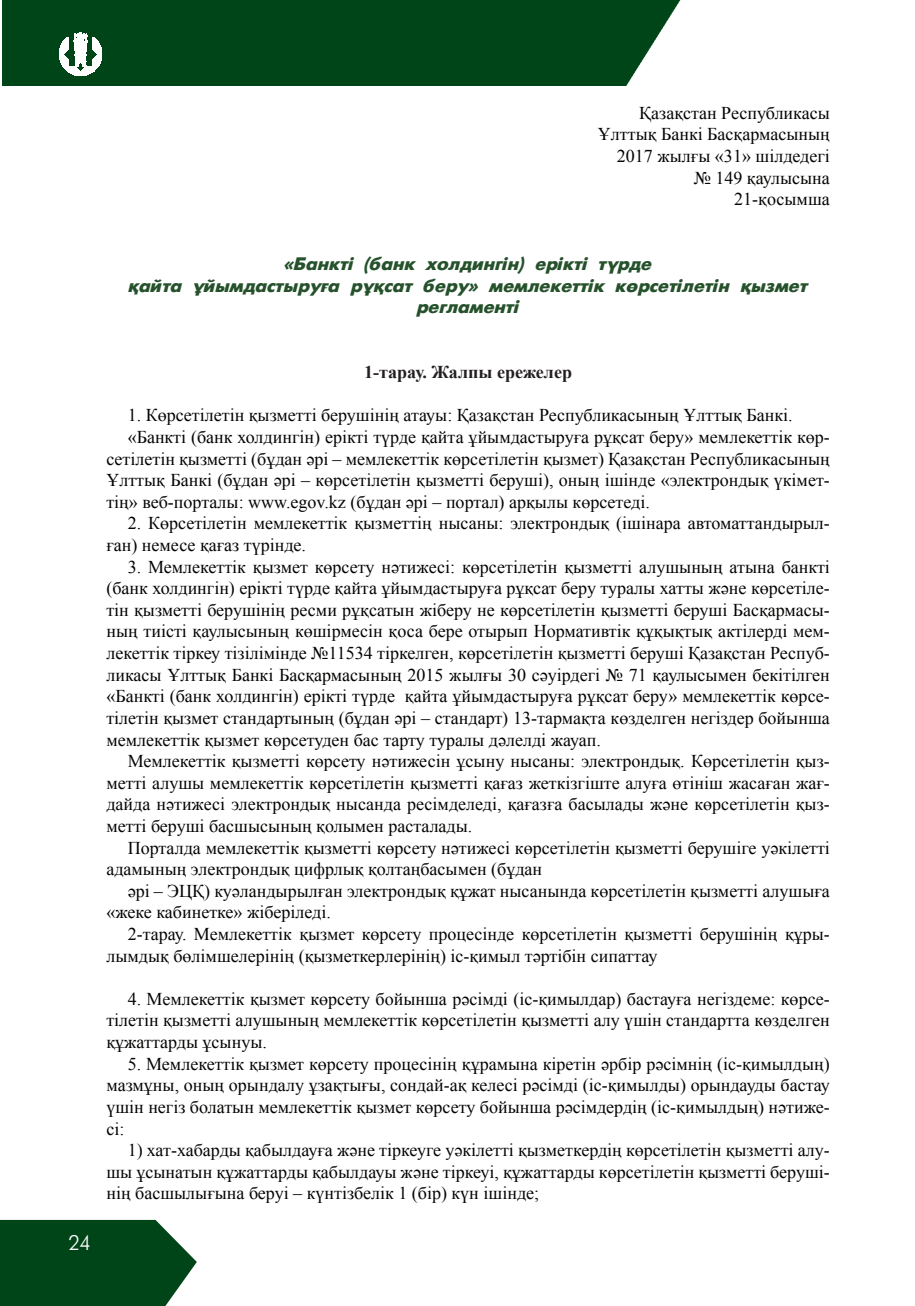
<style>
.page{position:relative;width:915px;height:1306px;background:#fff}
.page>*{position:absolute;margin:0;border:0;box-sizing:border-box;transform-origin:0 0}
.t1{font:21px "KZM Futuris";color:#fff}
.t2{font:18px/21.6px "Times New Roman";color:#040503;text-align:justify}
.t3{font:italic 700 18px/21.6px "KZM Futuris";color:#25512b;text-align:center}
.t4{font:700 18px "Times New Roman";color:#231f20}
</style>
<div class="page">
<div style="left:2px;top:0;width:678px;height:85px;background:#004517"></div>
<svg style="left:0;top:1219px;width:197px;height:86px"></svg>
<svg style="left:59px;top:33px;width:43px;height:43px"></svg>
<p class="t2" style="left:597px;top:101px;width:233px;text-align:right">Қазақстан Республикасы<br>Ұлттық Банкі Басқармасының<br>2017 жылғы «31» шілдедегі № 149 қаулысына<br>21-қосымша</p>
<p class="t3" style="left:128px;top:253px;width:681px">«Банкті (банк холдингін) ерікті түрде<br>қайта ұйымдастыруға рұқсат беру» мемлекеттік көрсетілетін қызмет регламенті</p>
<p class="t1" style="left:68px;top:1232px;width:25px">24</p>
<p class="t4" style="left:364px;top:359px;width:209px">1-тарау. Жалпы ережелер</p>
<p class="t2" style="left:128px;top:404px;width:666px">1. Көрсетілетін қызметті берушінің атауы: Қазақстан Республикасының Ұлттық Банкі.</p>
<p class="t2" style="left:128px;top:425px;width:703px">«Банкті (банк холдингін) ерікті түрде қайта ұйымдастыруға рұқсат беру» мемлекеттік көр-</p>
<p class="t2" style="left:106px;top:447px;width:724px">сетілетін қызметті (бұдан әрі – мемлекеттік көрсетілетін қызмет) Қазақстан Республикасының</p>
<p class="t2" style="left:106px;top:469px;width:724px">Ұлттық Банкі (бұдан әрі – көрсетілетін қызметті беруші), оның ішінде «электрондық үкімет-</p>
<p class="t2" style="left:106px;top:490px;width:545px">тің» веб-порталы: www.egov.kz (бұдан әрі – портал) арқылы көрсетеді.</p>
<p class="t2" style="left:106px;top:512px;width:724px;text-indent:21px">2. Көрсетілетін мемлекеттік қызметтің нысаны: электрондық (ішінара автоматтандырыл&shy;ған) немесе қағаз түрінде.</p>
<p class="t2" style="left:106px;top:555px;width:724px;text-indent:21px">3. Мемлекеттік қызмет көрсету нәтижесі: көрсетілетін қызметті алушының атына банкті (банк холдингін) ерікті түрде қайта ұйымдастыруға рұқсат беру туралы хатты және көрсетіле&shy;тін қызметті берушінің ресми рұқсатын жіберу не көрсетілетін қызметті беруші Басқармасы&shy;ның тиісті қаулысының көшірмесін қоса бере отырып Нормативтік құқықтық актілерді мем&shy;лекеттік тіркеу тізілімінде №11534 тіркелген, көрсетілетін қызметті беруші Қазақстан Респуб&shy;ликасы Ұлттық Банкі Басқармасының 2015 жылғы 30 сәуірдегі № 71 қаулысымен бекітілген «Банкті (банк холдингін) ерікті түрде қайта ұйымдастыруға рұқсат беру» мемлекеттік көрсе&shy;тілетін қызмет стандартының (бұдан әрі – стандарт) 13-тармақта көзделген негіздер бойынша мемлекеттік қызмет көрсетуден бас тарту туралы дәлелді жауап.</p>
<p class="t2" style="left:106px;top:749px;width:724px;text-indent:21px">Мемлекеттік қызметті көрсету нәтижесін ұсыну нысаны: электрондық. Көрсетілетін қыз&shy;метті алушы мемлекеттік көрсетілетін қызметті қағаз жеткізгіште алуға өтініш жасаған жағ&shy;дайда нәтижесі электрондық нысанда ресімделеді, қағазға басылады және көрсетілетін қыз&shy;метті беруші басшысының қолымен расталады.</p>
<p class="t2" style="left:106px;top:836px;width:724px;text-indent:21px">Порталда мемлекеттік қызметті көрсету нәтижесі көрсетілетін қызметті берушіге уәкілетті адамының электрондық цифрлық қолтаңбасымен (бұдан</p>
<p class="t2" style="left:106px;top:879px;width:724px;text-indent:21px">әрі – ЭЦҚ) куәландырылған электрондық құжат нысанында көрсетілетін қызметті алушыға «жеке кабинетке» жіберіледі.</p>
<p class="t2" style="left:106px;top:922px;width:724px;text-indent:21px">2-тарау. Мемлекеттік қызмет көрсету процесінде көрсетілетін қызметті берушінің құры&shy;лымдық бөлімшелерінің (қызметкерлерінің) іс-қимыл тәртібін сипаттау</p>
<p class="t2" style="left:106px;top:987px;width:724px;text-indent:21px">4. Мемлекеттік қызмет көрсету бойынша рәсімді (іс-қимылдар) бастауға негіздеме: көрсе&shy;тілетін қызметті алушының мемлекеттік көрсетілетін қызметті алу үшін стандартта көзделген құжаттарды ұсынуы.</p>
<p class="t2" style="left:106px;top:1052px;width:724px;text-indent:21px">5. Мемлекеттік қызмет көрсету процесінің құрамына кіретін әрбір рәсімнің (іс-қимылдың) мазмұны, оның орындалу ұзақтығы, сондай-ақ келесі рәсімді (іс-қимылды) орындауды бастау үшін негіз болатын мемлекеттік қызмет көрсету бойынша рәсімдердің (іс-қимылдың) нәтиже&shy;сі:</p>
<p class="t2" style="left:106px;top:1138px;width:724px;text-indent:21px">1) хат-хабарды қабылдауға және тіркеуге уәкілетті қызметкердің көрсетілетін қызметті алу&shy;шы ұсынатын құжаттарды қабылдауы және тіркеуі, құжаттарды көрсетілетін қызметті беруші&shy;нің басшылығына беруі – күнтізбелік 1 (бір) күн ішінде;</p>
</div>
